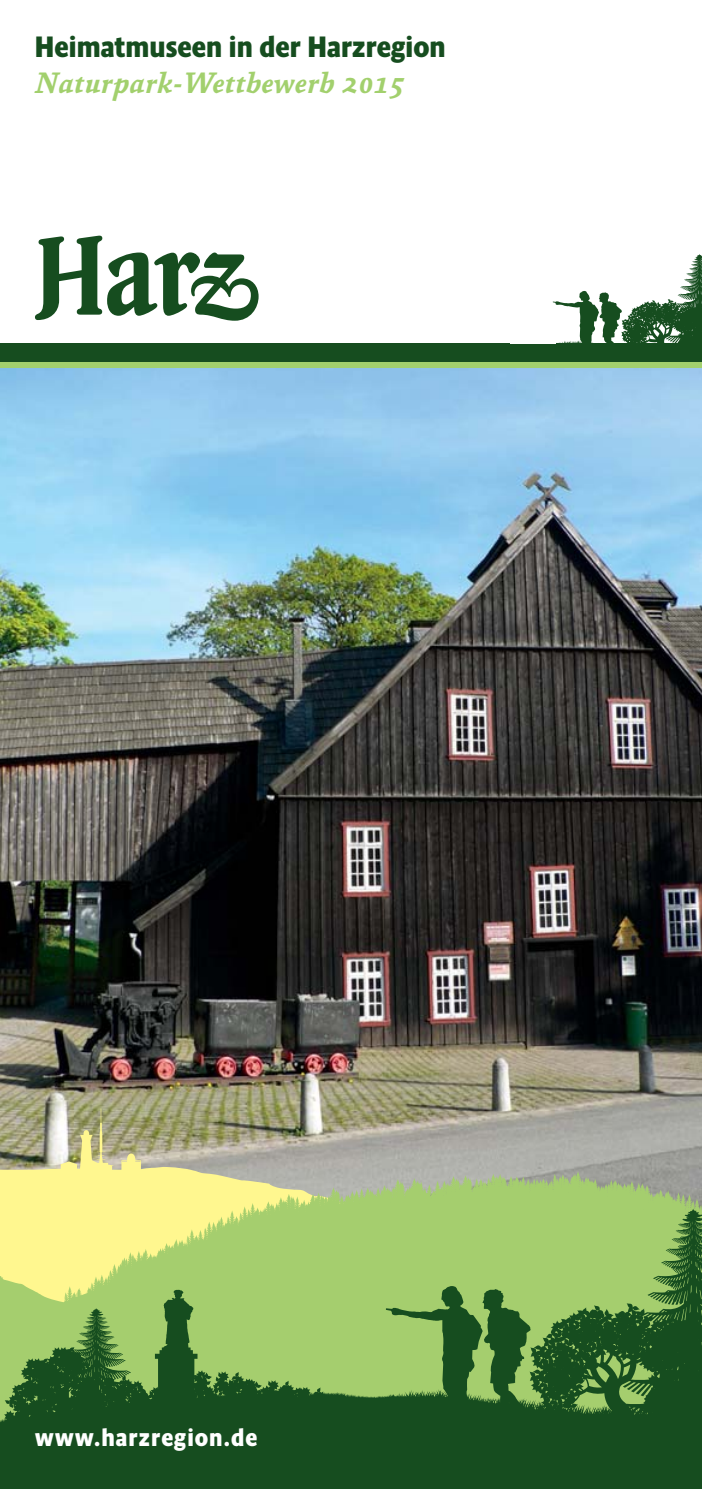
<style>
.page{position:relative;width:702px;height:1489px;background:#fff}
.page>*{position:absolute;margin:0;border:0;box-sizing:border-box;transform-origin:0 0}
.t1{font:700 30px "Absara Sans Head OT";color:#164d1f}
.t2{font:italic 700 30px "Absara";color:#a2d06d}
.t3{font:700 25px "Absara Sans Head OT";letter-spacing:.04em;color:#fff}
</style>
<div class="page">
<img style="left:0;top:368px;width:702px;height:740px">
<svg style="left:0;top:1108px;width:702px;height:42px;background:#a6a58f"></svg>
<svg style="left:0;top:1150px;width:702px;height:99px;background:#c6ce8d"></svg>
<svg style="left:0;top:1249px;width:379px;height:239px;background:#66934a"></svg>
<svg style="left:155px;top:1289px;width:42px;height:130px;background:#3c7034"></svg>
<div style="left:0;top:343px;width:702px;height:22px;background:#164d1f"></div>
<div style="left:0;top:363px;width:702px;height:5px;background:#a2d06d"></div>
<svg style="left:35px;top:235px;width:223px;height:86px"></svg>
<svg style="left:379px;top:1208px;width:323px;height:280px;background:#528440"></svg>
<svg style="left:379px;top:1273px;width:151px;height:156px;background:#619048"></svg>
<svg style="left:547px;top:254px;width:155px;height:90px"></svg>
<div style="left:510px;top:316px;width:45px;height:27px;background:#fff"></div>
<p class="t1" style="left:35px;top:36px;width:412px">Heimatmuseen in der Harzregion</p>
<p class="t2" style="left:35px;top:72px;width:371px">Naturpark-Wettbewerb 2015</p>
<p class="t3" style="left:35px;top:1427px;width:224px">www.harzregion.de</p>
</div>
